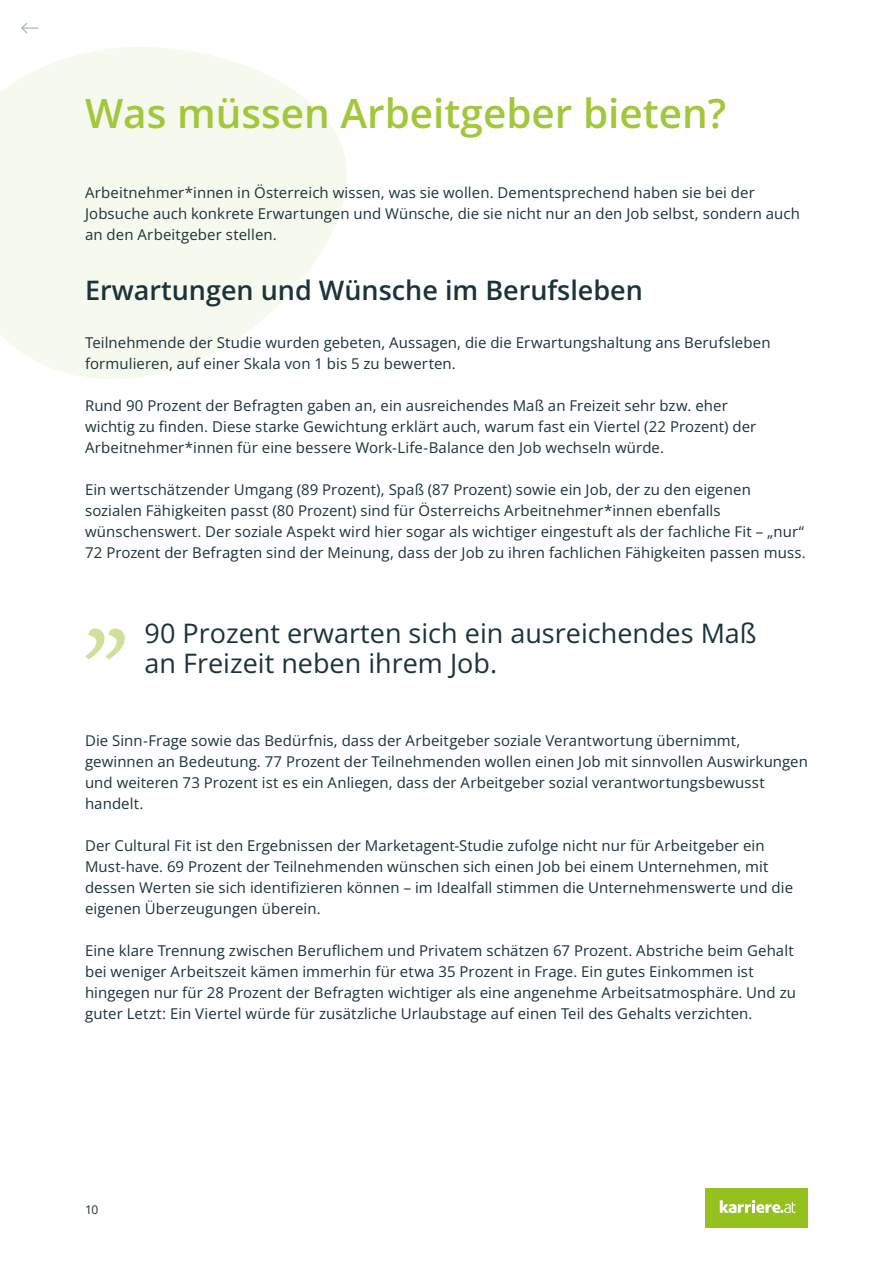
<style>
.page{position:relative;width:893px;height:1263px;background:#fff}
.page>*{position:absolute;margin:0;border:0;box-sizing:border-box;transform-origin:0 0}
.t1{font:600 40.5px "Open Sans";color:#a2c73a}
.t2{font:27px/30px "Open Sans";color:#1d323a}
.t3{font:600 27px "Open Sans";color:#1d323a}
.t4{font:15px/21px "Open Sans";letter-spacing:.005em;color:#1d323a}
.t5{font:12px "Open Sans";color:#1d323a}
</style>
<div class="page">
<svg style="left:0;top:47px;width:347px;height:332px;fill:#f6f9ed"></svg>
<svg style="left:85px;top:628px;width:40px;height:31px"></svg>
<div style="left:706px;top:1188px;width:102px;height:39px;background:#95c11f"></div>
<svg style="left:720px;top:1200px;width:75px;height:13px"></svg>
<svg style="left:21px;top:23px;width:17px;height:10px"></svg>
<h1 class="t1" style="left:85px;top:86px;width:643px">Was müssen Arbeitgeber bieten?</h1>
<p class="t4" style="left:85px;top:181px;width:716px">Arbeitnehmer*innen in Österreich wissen, was sie wollen. Dementsprechend haben sie bei der<br>Jobsuche auch konkrete Erwartungen und Wünsche, die sie nicht nur an den Job selbst, sondern auch an den Arbeitgeber stellen.</p>
<h2 class="t3" style="left:85px;top:272px;width:559px">Erwartungen und Wünsche im Berufsleben</h2>
<p class="t4" style="left:85px;top:332px;width:687px">Teilnehmende der Studie wurden gebeten, Aussagen, die die Erwartungshaltung ans Berufsleben formulieren, auf einer Skala von 1 bis 5 zu bewerten.</p>
<p class="t4" style="left:85px;top:395px;width:673px">Rund 90 Prozent der Befragten gaben an, ein ausreichendes Maß an Freizeit sehr bzw. eher wichtig zu finden. Diese starke Gewichtung erklärt auch, warum fast ein Viertel (22 Prozent) der<br>Arbeitnehmer*innen für eine bessere Work-Life-Balance den Job wechseln würde.</p>
<p class="t4" style="left:85px;top:479px;width:722px">Ein wertschätzender Umgang (89 Prozent), Spaß (87 Prozent) sowie ein Job, der zu den eigenen sozialen Fähigkeiten passt (80 Prozent) sind für Österreichs Arbeitnehmer*innen ebenfalls wünschenswert. Der soziale Aspekt wird hier sogar als wichtiger eingestuft als der fachliche Fit – „nur“ 72 Prozent der Befragten sind der Meinung, dass der Job zu ihren fachlichen Fähigkeiten passen muss.</p>
<h2 class="t2" style="left:145px;top:618px;width:614px">90 Prozent erwarten sich ein ausreichendes Maß an Freizeit neben ihrem Job.</h2>
<p class="t4" style="left:85px;top:729px;width:724px">Die Sinn-Frage sowie das Bedürfnis, dass der Arbeitgeber soziale Verantwortung übernimmt, gewinnen an Bedeutung. 77 Prozent der Teilnehmenden wollen einen Job mit sinnvollen Auswirkungen und weiteren 73 Prozent ist es ein Anliegen, dass der Arbeitgeber sozial verantwortungsbewusst handelt.</p>
<p class="t4" style="left:85px;top:834px;width:710px">Der Cultural Fit ist den Ergebnissen der Marketagent-Studie zufolge nicht nur für Arbeitgeber ein Must-have. 69 Prozent der Teilnehmenden wünschen sich einen Job bei einem Unternehmen, mit dessen Werten sie sich identifizieren können – im Idealfall stimmen die Unternehmenswerte und die eigenen Überzeugungen überein.</p>
<p class="t4" style="left:85px;top:939px;width:712px">Eine klare Trennung zwischen Beruflichem und Privatem schätzen 67 Prozent. Abstriche beim Gehalt bei weniger Arbeitszeit kämen immerhin für etwa 35 Prozent in Frage. Ein gutes Einkommen ist hingegen nur für 28 Prozent der Befragten wichtiger als eine angenehme Arbeitsatmosphäre. Und zu guter Letzt: Ein Viertel würde für zusätzliche Urlaubstage auf einen Teil des Gehalts verzichten.</p>
<p class="t5" style="left:85px;top:1201px;width:15px">10</p>
</div>
